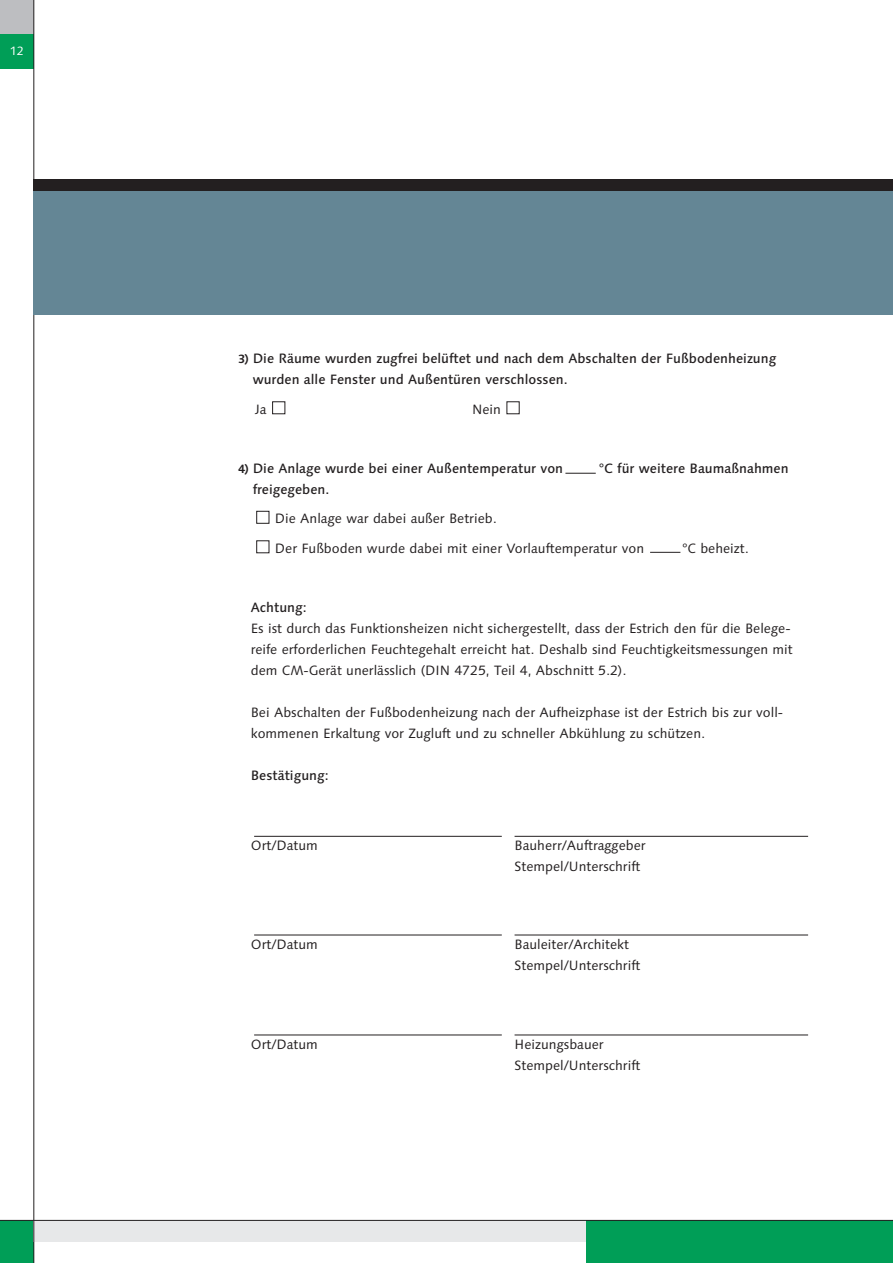
<style>
.page{position:relative;width:893px;height:1263px;background:#fff}
.page>*{position:absolute;margin:0;border:0;box-sizing:border-box;transform-origin:0 0}
.t1{font:13.5px/21px "Linotype Syntax";color:#231f20}
.t2{font:500 13.5px/21px "Linotype Syntax";color:#231f20}
.t3{font:12px "Linotype Syntax";color:#fff}
.s1{font-weight:700;font-size:12px}
</style>
<div class="page">
<div style="left:0;top:0;width:34px;height:34px;background:#bdbec1"></div>
<div style="left:0;top:34px;width:34px;height:34px;background:#009e57"></div>
<div style="left:0;top:1220px;width:34px;height:43px;background:#009e57"></div>
<div style="left:34px;top:1220px;width:858px;height:22px;background:#e7e8e9"></div>
<div style="left:587px;top:1220px;width:305px;height:43px;background:#009e57"></div>
<hr style="left:0;top:1220px;width:892px;height:1px;background:#231f20">
<hr style="left:33px;top:0;width:1px;height:1263px;background:#231f20">
<div style="left:34px;top:179px;width:858px;height:12px;background:#231f20"></div>
<div style="left:34px;top:191px;width:858px;height:124px;background:#648695"></div>
<hr style="left:254px;top:836px;width:248px;height:1px;background:#231f20">
<hr style="left:514px;top:836px;width:294px;height:1px;background:#231f20">
<hr style="left:565px;top:473px;width:30px;height:1px;background:#231f20">
<hr style="left:650px;top:552px;width:30px;height:1px;background:#231f20">
<svg style="left:256px;top:401px;width:263px;height:152px"></svg>
<hr style="left:254px;top:935px;width:248px;height:1px;background:#231f20">
<hr style="left:514px;top:935px;width:294px;height:1px;background:#231f20">
<hr style="left:254px;top:1035px;width:248px;height:1px;background:#231f20">
<hr style="left:514px;top:1035px;width:294px;height:1px;background:#231f20">
<p class="t3" style="left:10px;top:46px;width:16px">12</p>
<p class="t2" style="left:253px;top:350px;width:525px;text-indent:-15px"><span class="s1">3)</span> Die Räume wurden zugfrei belüftet und nach dem Abschalten der Fußbodenheizung wurden alle Fenster und Außentüren verschlossen.</p>
<p class="t1" style="left:255px;top:400px;width:13px">Ja</p>
<p class="t1" style="left:472px;top:400px;width:30px">Nein</p>
<p class="t2" style="left:238px;top:459px;width:326px"><span class="s1">4)</span> Die Anlage wurde bei einer Außentemperatur von</p>
<p class="t2" style="left:599px;top:459px;width:191px">°C für weitere Baumaßnahmen</p>
<p class="t2" style="left:253px;top:480px;width:78px">freigegeben.</p>
<p class="t1" style="left:275px;top:505px;width:370px;line-height:29.5px">Die Anlage war dabei außer Betrieb.<br>Der Fußboden wurde dabei mit einer Vorlauftemperatur von</p>
<p class="t1" style="left:682px;top:539px;width:68px">°C beheizt.</p>
<p class="t2" style="left:251px;top:598px;width:57px">Achtung:</p>
<p class="t1" style="left:251px;top:619px;width:543px">Es ist durch das Funktionsheizen nicht sichergestellt, dass der Estrich den für die Belege&shy;reife erforderlichen Feuchtegehalt erreicht hat. Deshalb sind Feuchtigkeitsmessungen mit dem CM-Gerät unerlässlich (DIN 4725, Teil 4, Abschnitt 5.2).</p>
<p class="t1" style="left:251px;top:703px;width:534px">Bei Abschalten der Fußbodenheizung nach der Aufheizphase ist der Estrich bis zur voll&shy;kommenen Erkaltung vor Zugluft und zu schneller Abkühlung zu schützen.</p>
<p class="t2" style="left:251px;top:766px;width:79px">Bestätigung:</p>
<p class="t1" style="left:251px;top:836px;width:69px">Ort/Datum</p>
<p class="t1" style="left:514px;top:836px;width:133px">Bauherr/Auftraggeber<br>Stempel/Unterschrift</p>
<p class="t1" style="left:251px;top:935px;width:69px">Ort/Datum</p>
<p class="t1" style="left:514px;top:935px;width:127px">Bauleiter/Architekt<br>Stempel/Unterschrift</p>
<p class="t1" style="left:251px;top:1035px;width:69px">Ort/Datum</p>
<p class="t1" style="left:514px;top:1035px;width:127px">Heizungsbauer<br>Stempel/Unterschrift</p>
</div>
